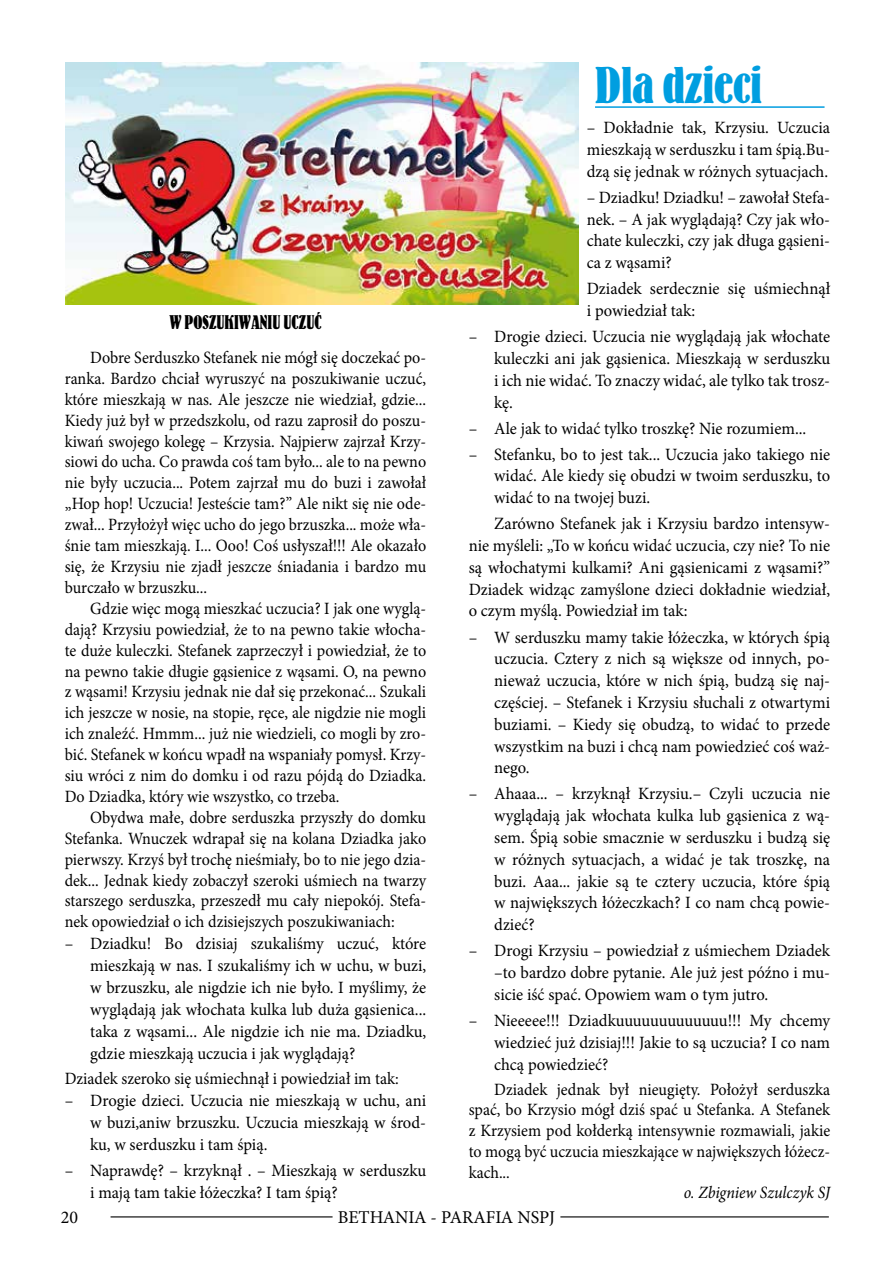
<style>
.page{position:relative;width:893px;height:1263px;background:#fff}
.page>*{position:absolute;margin:0;border:0;box-sizing:border-box;transform-origin:0 0}
.t1{font:45px "EFN Morus Nigra";color:#009ee0}
.t2{font:18px "Minion Pro";color:#000}
.t3{font:17.25px/21.8px "Minion Pro";color:#000;text-align:justify;scale:.96 1}
.t4{font:17.25px/20.9px "Minion Pro";color:#000;text-align:justify;scale:.93 1}
.t5{font:italic 17.25px "Minion Pro";letter-spacing:-.005em;color:#000;scale:.93 1}
.t6{font:17.25px "EFN Morus Nigra";color:#000;scale:.96 1}
</style>
<div class="page">
<hr style="left:560px;top:1216px;width:269px;height:1px;background:#000">
<hr style="left:111px;top:1216px;width:222px;height:1px;background:#000">
<img style="left:65px;top:63px;width:513px;height:242px">
<hr style="left:595px;top:106px;width:229px;height:2px;background:#009ee0">
<p class="t6" style="left:169px;top:312px;width:160px">W POSZUKIWANIU UCZUĆ</p>
<p class="t4" style="left:65px;top:347px;width:390px;text-indent:26px">Dobre Serduszko Stefanek nie mógł się doczekać po&shy;ranka. Bardzo chciał wyruszyć na poszukiwanie uczuć, które mieszkają w nas. Ale jeszcze nie wiedział, gdzie...<br>Kiedy już był w przedszkolu, od razu zaprosił do poszu&shy;kiwań swojego kolegę – Krzysia. Najpierw zajrzał Krzy&shy;siowi do ucha. Co prawda coś tam było... ale to na pewno nie były uczucia... Potem zajrzał mu do buzi i zawołał „Hop hop! Uczucia! Jesteście tam?” Ale nikt się nie ode&shy;zwał... Przyłożył więc ucho do jego brzuszka... może wła&shy;śnie tam mieszkają. I... Ooo! Coś usłyszał!!! Ale okazało się, że Krzysiu nie zjadł jeszcze śniadania i bardzo mu burczało w brzuszku...</p>
<p class="t4" style="left:65px;top:598px;width:390px;text-indent:26px">Gdzie więc mogą mieszkać uczucia? I jak one wyglą&shy;dają? Krzysiu powiedział, że to na pewno takie włocha&shy;te duże kuleczki. Stefanek zaprzeczył i powiedział, że to na pewno takie długie gąsienice z wąsami. O, na pewno z wąsami! Krzysiu jednak nie dał się przekonać... Szukali ich jeszcze w nosie, na stopie, ręce, ale nigdzie nie mogli ich znaleźć. Hmmm... już nie wiedzieli, co mogli by zro&shy;bić. Stefanek w końcu wpadł na wspaniały pomysł. Krzy&shy;siu wróci z nim do domku i od razu pójdą do Dziadka.<br>Do Dziadka, który wie wszystko, co trzeba.</p>
<p class="t4" style="left:65px;top:807px;width:390px;text-indent:26px">Obydwa małe, dobre serduszka przyszły do domku Stefanka. Wnuczek wdrapał się na kolana Dziadka jako pierwszy. Krzyś był trochę nieśmiały, bo to nie jego dzia&shy;dek... Jednak kiedy zobaczył szeroki uśmiech na twarzy starszego serduszka, przeszedł mu cały niepokój. Stefa&shy;nek opowiedział o ich dzisiejszych poszukiwaniach:</p>
<p class="t3" style="left:90px;top:933px;width:351px;text-indent:-26px">– Dziadku! Bo dzisiaj szukaliśmy uczuć, które mieszkają w nas. I szukaliśmy ich w uchu, w buzi, w brzuszku, ale nigdzie ich nie było. I myślimy, że wyglądają jak włochata kulka lub duża gąsienica... taka z wąsami... Ale nigdzie ich nie ma. Dziadku, gdzie mieszkają uczucia i jak wyglądają?</p>
<p class="t4" style="left:65px;top:1068px;width:361px">Dziadek szeroko się uśmiechnął i powiedział im tak:</p>
<p class="t3" style="left:90px;top:1090px;width:351px;text-indent:-26px">– Drogie dzieci. Uczucia nie mieszkają w uchu, ani w buzi,aniw brzuszku. Uczucia mieszkają w środ&shy;ku, w serduszku i tam śpią.</p>
<p class="t3" style="left:90px;top:1160px;width:351px;text-indent:-26px">– Naprawdę? – krzyknął . – Mieszkają w serduszku i mają tam takie łóżeczka? I tam śpią?</p>
<h1 class="t1" style="left:595px;top:58px;width:168px">Dla dzieci</h1>
<p class="t3" style="left:587px;top:117px;width:255px">– Dokładnie tak, Krzysiu. Uczucia mieszkają w serduszku i tam śpią.Bu&shy;dzą się jednak w różnych sytuacjach.</p>
<p class="t3" style="left:587px;top:186px;width:255px">– Dziadku! Dziadku! – zawołał Stefa&shy;nek. – A jak wyglądają? Czy jak wło&shy;chate kuleczki, czy jak długa gąsieni&shy;ca z wąsami?</p>
<p class="t3" style="left:587px;top:278px;width:255px">Dziadek serdecznie się uśmiechnął i powiedział tak:</p>
<p class="t3" style="left:494px;top:326px;width:351px;text-indent:-26px">– Drogie dzieci. Uczucia nie wyglądają jak włochate kuleczki ani jak gąsienica. Mieszkają w serduszku i ich nie widać. To znaczy widać, ale tylko tak trosz&shy;kę.</p>
<p class="t3" style="left:469px;top:417px;width:353px">– Ale jak to widać tylko troszkę? Nie rozumiem...</p>
<p class="t3" style="left:494px;top:443px;width:351px;text-indent:-26px">– Stefanku, bo to jest tak... Uczucia jako takiego nie widać. Ale kiedy się obudzi w twoim serduszku, to widać to na twojej buzi.</p>
<p class="t3" style="left:469px;top:513px;width:378px;text-indent:26px">Zarówno Stefanek jak i Krzysiu bardzo intensyw&shy;nie myśleli: „To w końcu widać uczucia, czy nie? To nie są włochatymi kulkami? Ani gąsienicami z wąsami?” Dziadek widząc zamyślone dzieci dokładnie wiedział, o czym myślą. Powiedział im tak:</p>
<p class="t3" style="left:494px;top:626px;width:351px;text-indent:-26px">– W serduszku mamy takie łóżeczka, w których śpią uczucia. Cztery z nich są większe od innych, po&shy;nieważ uczucia, które w nich śpią, budzą się naj&shy;częściej. – Stefanek i Krzysiu słuchali z otwartymi buziami. – Kiedy się obudzą, to widać to przede wszystkim na buzi i chcą nam powiedzieć coś waż&shy;nego.</p>
<p class="t3" style="left:494px;top:783px;width:351px;text-indent:-26px">– Ahaaa... – krzyknął Krzysiu.– Czyli uczucia nie wyglądają jak włochata kulka lub gąsienica z wą&shy;sem. Śpią sobie smacznie w serduszku i budzą się w różnych sytuacjach, a widać je tak troszkę, na buzi. Aaa... jakie są te cztery uczucia, które śpią w największych łóżeczkach? I co nam chcą powie&shy;dzieć?</p>
<p class="t3" style="left:494px;top:940px;width:351px;text-indent:-26px">– Drogi Krzysiu – powiedział z uśmiechem Dziadek –to bardzo dobre pytanie. Ale już jest późno i mu&shy;sicie iść spać. Opowiem wam o tym jutro.</p>
<p class="t3" style="left:494px;top:1009px;width:351px;text-indent:-26px">– Nieeeee!!! Dziadkuuuuuuuuuuuuu!!! My chcemy wiedzieć już dzisiaj!!! Jakie to są uczucia? I co nam chcą powiedzieć?</p>
<p class="t4" style="left:469px;top:1079px;width:390px;text-indent:26px">Dziadek jednak był nieugięty. Położył serduszka spać, bo Krzysio mógł dziś spać u Stefanka. A Stefanek z Krzysiem pod kołderką intensywnie rozmawiali, jakie to mogą być uczucia mieszkające w największych łóżecz&shy;kach...</p>
<p class="t5" style="left:684px;top:1181px;width:159px">o. Zbigniew Szulczyk SJ</p>
<p class="t2" style="left:61px;top:1205px;width:19px">20</p>
<p class="t2" style="left:338px;top:1205px;width:219px">BETHANIA - PARAFIA NSPJ</p>
</div>
